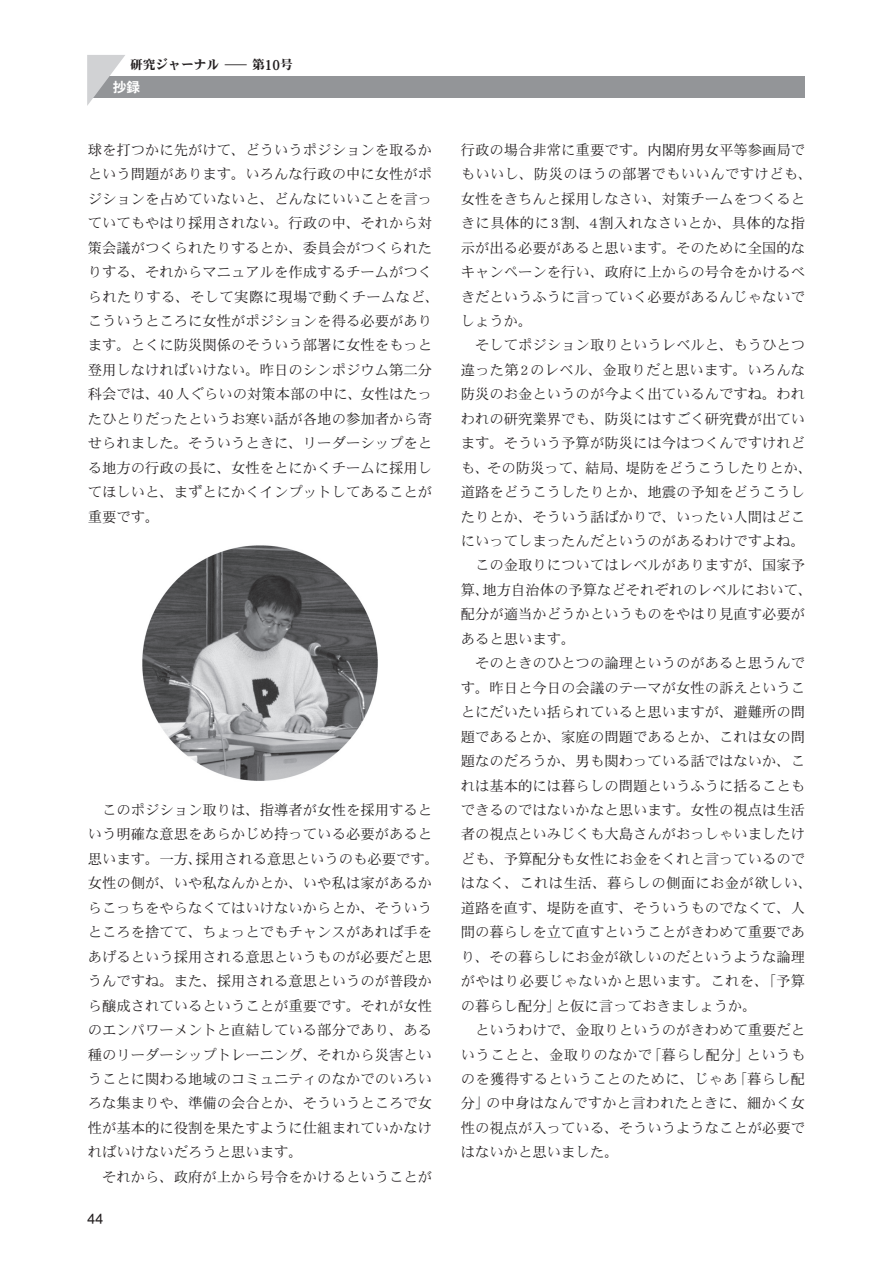
<style>
.page{position:relative;width:893px;height:1263px;background:#fff}
.page>*{position:absolute;margin:0;border:0;box-sizing:border-box;transform-origin:0 0}
.t1{font:15.9px "DFHS Gothic Pro 5 W5";color:#231f20}
.t2{font:14.4px/24.5px "DFHS Mincho Pro 5 W3";color:#231f20}
.t3{font:13.8px "DFHS Gothic Pro 5 W7";color:#fff}
.t4{font:12.75px "DFHS Mincho Pro 5 W9";color:#231f20}
.s1{font-size:11.7px}
.s2{font-size:15.3px}
</style>
<div class="page">
<div style="left:90px;top:77px;width:715px;height:21px;background:#939598"></div>
<svg style="left:87px;top:55px;width:38px;height:51px"></svg>
<img style="left:142px;top:545px;width:236px;height:236px">
<p class="t4" style="left:130px;top:58px;width:164px">研究ジャーナル<span class="s1">−</span>第<span class="s2">10</span>号</p>
<p class="t3" style="left:113px;top:80px;width:29px">抄録</p>
<p class="t2" style="left:88px;top:137px;width:353px">球を打つかに先がけて、どういうポジションを取るかという問題があります。いろんな行政の中に女性がポジションを占めていないと、どんなにいいことを言っていてもやはり採用されない。行政の中、それから対策会議がつくられたりするとか、委員会がつくられたりする、それからマニュアルを作成するチームがつくられたりする、そして実際に現場で動くチームなど、こういうところに女性がポジションを得る必要があります。とくに防災関係のそういう部署に女性をもっと登用しなければいけない。昨日のシンポジウム第二分科会では、40人ぐらいの対策本部の中に、女性はたったひとりだったというお寒い話が各地の参加者から寄せられました。そういうときに、リーダーシップをとる地方の行政の長に、女性をとにかくチームに採用してほしいと、まずとにかくインプットしてあることが重要です。</p>
<p class="t2" style="left:88px;top:797px;width:353px">　このポジション取りは、指導者が女性を採用するという明確な意思をあらかじめ持っている必要があると思います。一方、採用される意思というのも必要です。女性の側が、いや私なんかとか、いや私は家があるからこっちをやらなくてはいけないからとか、そういうところを捨てて、ちょっとでもチャンスがあれば手をあげるという採用される意思というものが必要だと思うんですね。また、採用される意思というのが普段から醸成されているということが重要です。それが女性のエンパワーメントと直結している部分であり、ある種のリーダーシップトレーニング、それから災害ということに関わる地域のコミュニティのなかでのいろいろな集まりや、準備の会合とか、そういうところで女性が基本的に役割を果たすように仕組まれていかなければいけないだろうと思います。<br>　それから、政府が上から号令をかけるということが</p>
<p class="t1" style="left:87px;top:1210px;width:18px">44</p>
<p class="t2" style="left:461px;top:137px;width:353px">行政の場合非常に重要です。内閣府男女平等参画局でもいいし、防災のほうの部署でもいいんですけども、女性をきちんと採用しなさい、対策チームをつくるときに具体的に3割、4割入れなさいとか、具体的な指示が出る必要があると思います。そのために全国的なキャンペーンを行い、政府に上からの号令をかけるべきだというふうに言っていく必要があるんじゃないでしょうか。<br>　そしてポジション取りというレベルと、もうひとつ違った第2のレベル、金取りだと思います。いろんな防災のお金というのが今よく出ているんですね。われわれの研究業界でも、防災にはすごく研究費が出ています。そういう予算が防災には今はつくんですけれども、その防災って、結局、堤防をどうこうしたりとか、道路をどうこうしたりとか、地震の予知をどうこうしたりとか、そういう話ばかりで、いったい人間はどこにいってしまったんだというのがあるわけですよね。　この金取りについてはレベルがありますが、国家予算、地方自治体の予算などそれぞれのレベルにおいて、配分が適当かどうかというものをやはり見直す必要があると思います。<br>　そのときのひとつの論理というのがあると思うんです。昨日と今日の会議のテーマが女性の訴えということにだいたい括られていると思いますが、避難所の問題であるとか、家庭の問題であるとか、これは女の問題なのだろうか、男も関わっている話ではないか、これは基本的には暮らしの問題というふうに括ることもできるのではないかなと思います。女性の視点は生活者の視点といみじくも大島さんがおっしゃいましたけども、予算配分も女性にお金をくれと言っているのではなく、これは生活、暮らしの側面にお金が欲しい、道路を直す、堤防を直す、そういうものでなくて、人間の暮らしを立て直すということがきわめて重要であり、その暮らしにお金が欲しいのだというような論理がやはり必要じゃないかと思います。これを、「予算の暮らし配分」と仮に言っておきましょうか。<br>　というわけで、金取りというのがきわめて重要だということと、金取りのなかで「暮らし配分」というものを獲得するということのために、じゃあ「暮らし配分」の中身はなんですかと言われたときに、細かく女性の視点が入っている、そういうようなことが必要ではないかと思いました。</p>
</div>
